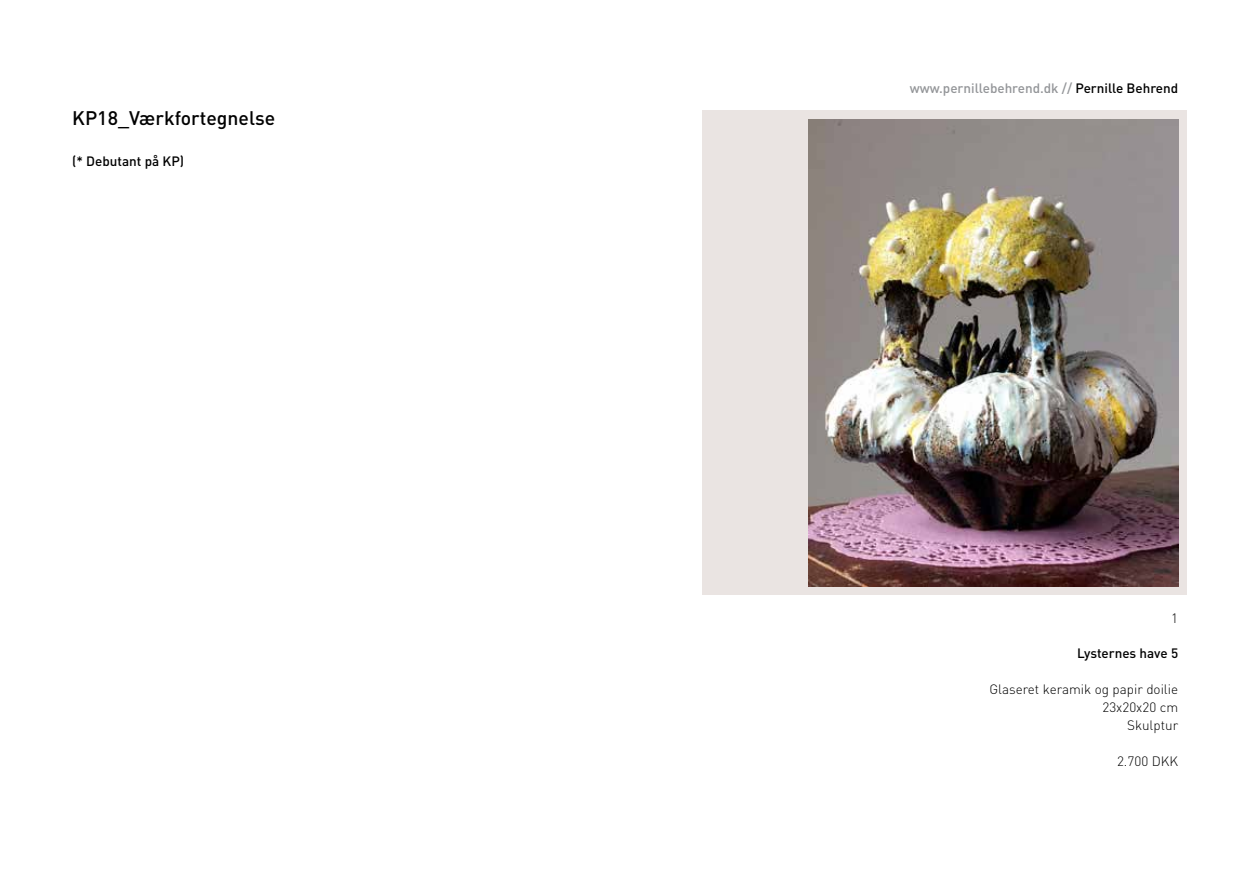
<style>
.page{position:relative;width:1259px;height:893px;background:#fff}
.page>*{position:absolute;margin:0;border:0;box-sizing:border-box;transform-origin:0 0}
.t1{font:500 19.5px "DIN Pro";color:#000}
.t2{font:300 13.5px/18px "DIN Pro";color:#000;text-align:right}
.t3{font:500 13.5px "DIN Pro";color:#939598}
.t4{font:500 13.5px "DIN Pro";color:#000}
.s1{color:#000}
</style>
<div class="page">
<div style="left:702px;top:111px;width:484px;height:484px;background:#eae4e2"></div>
<img style="left:808px;top:119px;width:370px;height:468px">
<h1 class="t1" style="left:72px;top:105px;width:204px">KP18_Værkfortegnelse</h1>
<p class="t4" style="left:72px;top:152px;width:113px">(* Debutant på KP)</p>
<p class="t3" style="left:909px;top:79px;width:270px">www.pernillebehrend.dk // <span class="s1">Pernille Behrend</span></p>
<p class="t2" style="left:1171px;top:608px;width:8px">1</p>
<p class="t4" style="left:1077px;top:644px;width:102px">Lysternes have 5</p>
<p class="t2" style="left:989px;top:680px;width:190px">Glaseret keramik og papir doilie<br>23x20x20 cm<br>Skulptur</p>
<p class="t2" style="left:1117px;top:752px;width:63px">2.700 DKK</p>
</div>
